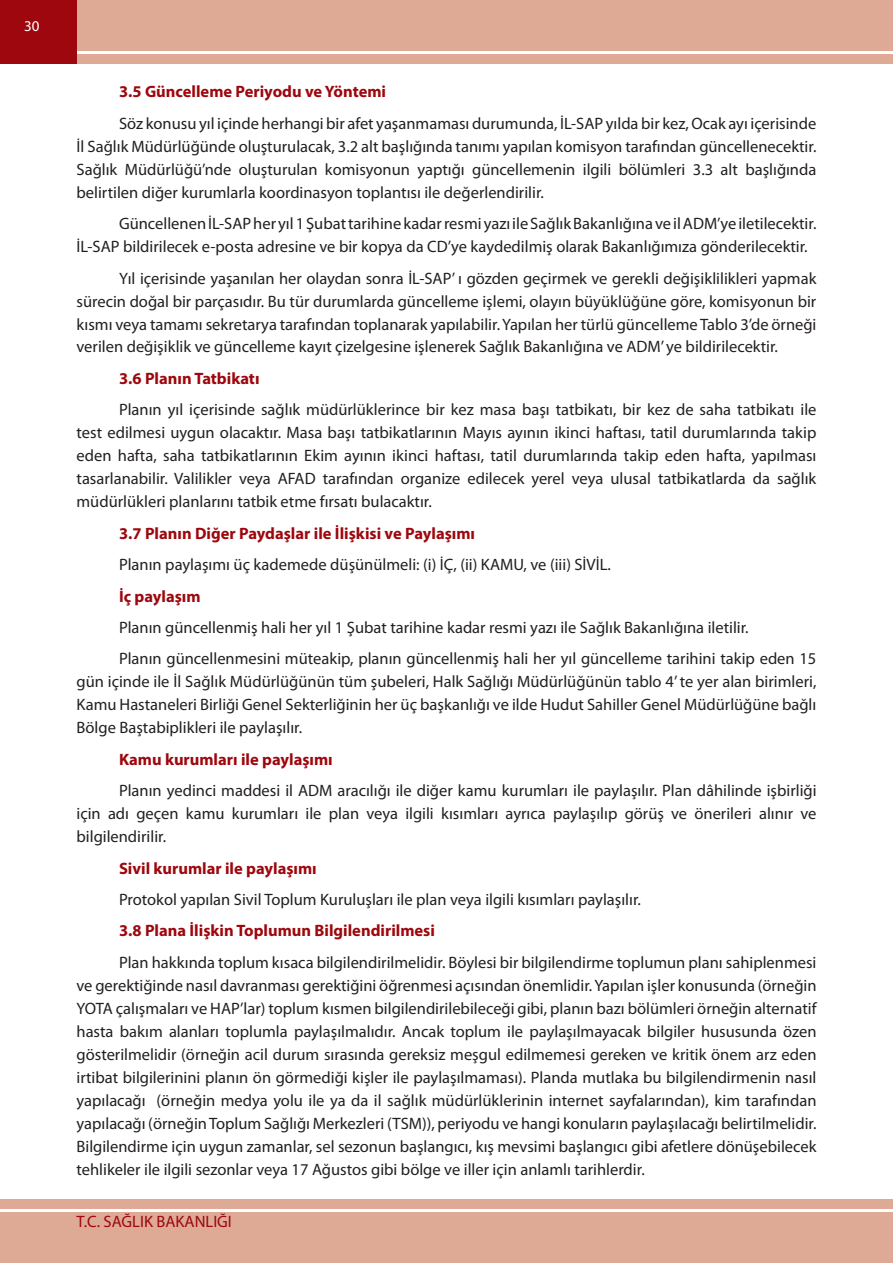
<style>
.page{position:relative;width:893px;height:1263px;background:#fff}
.page>*{position:absolute;margin:0;border:0;box-sizing:border-box;transform-origin:0 0}
.t1{font:16.5px/23px "Myriad Pro";color:#231f20;text-align:justify}
.t2{font:700 16.5px "Myriad Pro";color:#9d070d}
.t3{font:16.5px "Myriad Pro";color:#9d070d}
.t4{font:15px "Myriad Pro";color:#fff}
</style>
<div class="page">
<div style="left:0;top:0;width:893px;height:64px;background:#dea995"></div>
<hr style="left:0;top:51px;width:893px;height:3px;background:#fff">
<div style="left:0;top:1199px;width:893px;height:64px;background:#dea995"></div>
<hr style="left:0;top:1209px;width:893px;height:3px;background:#fff">
<div style="left:0;top:0;width:77px;height:64px;background:#9d070d"></div>
<p class="t4" style="left:24px;top:17px;width:17px">30</p>
<p class="t2" style="left:119px;top:81px;width:269px">3.5 Güncelleme Periyodu ve Yöntemi</p>
<p class="t1" style="left:77px;top:112px;width:741px;text-indent:43px">Söz konusu yıl içinde herhangi bir afet yaşanmaması durumunda, İL-SAP yılda bir kez, Ocak ayı içerisinde İl Sağlık Müdürlüğünde oluşturulacak, 3.2 alt başlığında tanımı yapılan komisyon tarafından güncellenecektir.<br>Sağlık Müdürlüğü’nde oluşturulan komisyonun yaptığı güncellemenin ilgili bölümleri 3.3 alt başlığında belirtilen diğer kurumlarla koordinasyon toplantısı ile değerlendirilir.</p>
<p class="t1" style="left:77px;top:212px;width:741px;text-indent:43px">Güncellenen İL-SAP her yıl 1 Şubat tarihine kadar resmi yazı ile Sağlık Bakanlığına ve il ADM’ye iletilecektir.<br>İL-SAP bildirilecek e-posta adresine ve bir kopya da CD’ye kaydedilmiş olarak Bakanlığımıza gönderilecektir.</p>
<p class="t1" style="left:77px;top:266px;width:741px;text-indent:43px">Yıl içerisinde yaşanılan her olaydan sonra İL-SAP’ ı gözden geçirmek ve gerekli değişiklilikleri yapmak sürecin doğal bir parçasıdır. Bu tür durumlarda güncelleme işlemi, olayın büyüklüğüne göre, komisyonun bir kısmı veya tamamı sekretarya tarafından toplanarak yapılabilir. Yapılan her türlü güncelleme Tablo 3’de örneği verilen değişiklik ve güncelleme kayıt çizelgesine işlenerek Sağlık Bakanlığına ve ADM’ ye bildirilecektir.</p>
<p class="t2" style="left:119px;top:368px;width:142px">3.6 Planın Tatbikatı</p>
<p class="t1" style="left:77px;top:398px;width:741px;text-indent:43px">Planın yıl içerisinde sağlık müdürlüklerince bir kez masa başı tatbikatı, bir kez de saha tatbikatı ile test edilmesi uygun olacaktır. Masa başı tatbikatlarının Mayıs ayının ikinci haftası, tatil durumlarında takip eden hafta, saha tatbikatlarının Ekim ayının ikinci haftası, tatil durumlarında takip eden hafta, yapılması tasarlanabilir. Valilikler veya AFAD tarafından organize edilecek yerel veya ulusal tatbikatlarda da sağlık müdürlükleri planlarını tatbik etme fırsatı bulacaktır.</p>
<p class="t2" style="left:119px;top:522px;width:358px">3.7 Planın Diğer Paydaşlar ile İlişkisi ve Paylaşımı</p>
<p class="t1" style="left:119px;top:553px;width:493px">Planın paylaşımı üç kademede düşünülmeli: (i) İÇ, (ii) KAMU, ve (iii) SİVİL.</p>
<p class="t2" style="left:119px;top:585px;width:83px">İç paylaşım</p>
<p class="t1" style="left:119px;top:611px;width:699px;line-height:31.5px">Planın güncellenmiş hali her yıl 1 Şubat tarihine kadar resmi yazı ile Sağlık Bakanlığına iletilir.<br>Planın güncellenmesini müteakip, planın güncellenmiş hali her yıl güncelleme tarihini takip eden 15</p>
<p class="t1" style="left:77px;top:670px;width:741px">gün içinde ile İl Sağlık Müdürlüğünün tüm şubeleri, Halk Sağlığı Müdürlüğünün tablo 4’ te yer alan birimleri, Kamu Hastaneleri Birliği Genel Sekterliğinin her üç başkanlığı ve ilde Hudut Sahiller Genel Müdürlüğüne bağlı Bölge Baştabiplikleri ile paylaşılır.</p>
<p class="t2" style="left:119px;top:748px;width:215px">Kamu kurumları ile paylaşımı</p>
<p class="t1" style="left:77px;top:779px;width:741px;text-indent:43px">Planın yedinci maddesi il ADM aracılığı ile diğer kamu kurumları ile paylaşılır. Plan dâhilinde işbirliği için adı geçen kamu kurumları ile plan veya ilgili kısımları ayrıca paylaşılıp görüş ve önerileri alınır ve bilgilendirilir.</p>
<p class="t2" style="left:119px;top:857px;width:199px">Sivil kurumlar ile paylaşımı</p>
<p class="t1" style="left:119px;top:888px;width:523px">Protokol yapılan Sivil Toplum Kuruluşları ile plan veya ilgili kısımları paylaşılır.</p>
<p class="t2" style="left:119px;top:920px;width:317px">3.8 Plana İlişkin Toplumun Bilgilendirilmesi</p>
<p class="t1" style="left:77px;top:951px;width:741px;text-indent:43px">Plan hakkında toplum kısaca bilgilendirilmelidir. Böylesi bir bilgilendirme toplumun planı sahiplenmesi ve gerektiğinde nasıl davranması gerektiğini öğrenmesi açısından önemlidir. Yapılan işler konusunda (örneğin YOTA çalışmaları ve HAP’lar) toplum kısmen bilgilendirilebileceği gibi, planın bazı bölümleri örneğin alternatif hasta bakım alanları toplumla paylaşılmalıdır. Ancak toplum ile paylaşılmayacak bilgiler hususunda özen gösterilmelidir (örneğin acil durum sırasında gereksiz meşgul edilmemesi gereken ve kritik önem arz eden irtibat bilgilerinini planın ön görmediği kişler ile paylaşılmaması). Planda mutlaka bu bilgilendirmenin nasıl yapılacağı (örneğin medya yolu ile ya da il sağlık müdürlüklerinin internet sayfalarından), kim tarafından yapılacağı (örneğin Toplum Sağlığı Merkezleri (TSM)), periyodu ve hangi konuların paylaşılacağı belirtilmelidir.<br>Bilgilendirme için uygun zamanlar, sel sezonun başlangıcı, kış mevsimi başlangıcı gibi afetlere dönüşebilecek tehlikeler ile ilgili sezonlar veya 17 Ağustos gibi bölge ve iller için anlamlı tarihlerdir.</p>
<p class="t3" style="left:77px;top:1211px;width:157px">T.C. SAĞLIK BAKANLIĞI</p>
</div>
